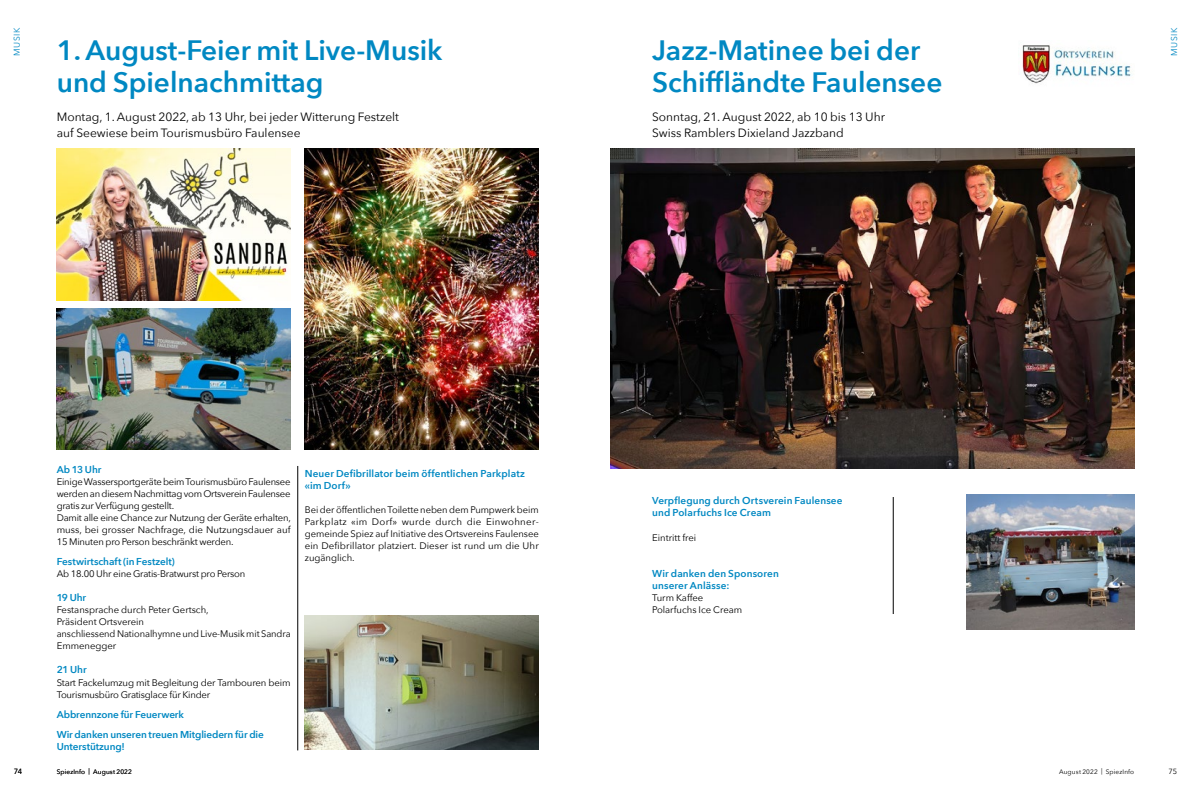
<style>
.page{position:relative;width:1191px;height:794px;background:#fff}
.page>*{position:absolute;margin:0;border:0;box-sizing:border-box;transform-origin:0 0}
.t1{font:600 28px/32px "Avenir Next";color:#0088c2}
.t2{font:12px/16px "Avenir Next";color:#000}
.t3{font:600 10px/12px "Avenir Next";letter-spacing:.01em;color:#0088c2}
.t4{font:600 10px/20px "Avenir Next";letter-spacing:-.01em;color:#0088c2}
.t5{font:9.5px/12px "Avenir Next";letter-spacing:-.02em;color:#000}
.t6{font:9.5px/12px "Avenir Next";color:#000}
.t7{font:8.5px "Avenir Next";letter-spacing:.065em;color:#0088c2}
.t8{font:7.5px "Avenir Next";color:#000}
.t9{font:6.5px "Avenir Next";letter-spacing:.02em;color:#000}
</style>
<div class="page">
<hr style="left:893px;top:497px;width:1px;height:117px;background:#000">
<img style="left:610px;top:148px;width:524px;height:321px">
<img style="left:967px;top:494px;width:167px;height:135px">
<img style="left:1022px;top:45px;width:110px;height:39px">
<hr style="left:297px;top:466px;width:1px;height:284px;background:#000">
<img style="left:57px;top:148px;width:234px;height:153px">
<img style="left:57px;top:309px;width:234px;height:140px">
<img style="left:305px;top:149px;width:234px;height:300px">
<img style="left:305px;top:615px;width:234px;height:134px">
<p class="t7" style="left:10px;top:56px;width:30px;rotate:-90deg">MUSIK</p>
<p class="t7" style="left:1167px;top:56px;width:30px;rotate:-90deg">MUSIK</p>
<h1 class="t1" style="left:57px;top:34px;width:387px">1. August-Feier mit Live-Musik und Spielnachmittag</h1>
<p class="t2" style="left:57px;top:108px;width:344px">Montag, 1. August 2022, ab 13 Uhr, bei jeder Witterung Festzelt auf Seewiese beim Tourismusbüro Faulensee</p>
<h1 class="t1" style="left:652px;top:34px;width:292px">Jazz-Matinee bei der<br>Schiffländte Faulensee</h1>
<p class="t2" style="left:652px;top:108px;width:234px">Sonntag, 21. August 2022, ab 10 bis 13 Uhr<br>Swiss Ramblers Dixieland Jazzband</p>
<p class="t3" style="left:57px;top:463px;width:46px">Ab 13 Uhr</p>
<p class="t5" style="left:57px;top:475px;width:236px">Einige Wassersportgeräte beim Tourismusbüro Faulensee werden an diesem Nachmittag vom Ortsverein Faulensee gratis zur Verfügung gestellt.<br>Damit alle eine Chance zur Nutzung der Geräte erhalten, muss, bei grosser Nachfrage, die Nutzungsdauer auf 15 Minuten pro Person beschränkt werden.</p>
<p class="t3" style="left:57px;top:555px;width:120px">Festwirtschaft (in Festzelt)</p>
<p class="t5" style="left:57px;top:567px;width:190px">Ab 18.00 Uhr eine Gratis-Bratwurst pro Person</p>
<p class="t3" style="left:57px;top:591px;width:31px">19 Uhr</p>
<p class="t5" style="left:57px;top:603px;width:235px">Festansprache durch Peter Gertsch,<br>Präsident Ortsverein<br>anschliessend Nationalhymne und Live-Musik mit Sandra<br>Emmenegger</p>
<p class="t3" style="left:57px;top:663px;width:31px">21 Uhr</p>
<p class="t5" style="left:57px;top:676px;width:235px">Start Fackelumzug mit Begleitung der Tambouren beim<br>Tourismusbüro Gratisglace für Kinder</p>
<p class="t4" style="left:57px;top:704px;width:209px">Abbrennzone für Feuerwerk<br>Wir danken unseren treuen Mitgliedern für die</p>
<p class="t4" style="left:57px;top:736px;width:70px">Unterstützung!</p>
<p class="t8" style="left:14px;top:764px;width:10px">74</p>
<p class="t9" style="left:57px;top:766px;width:77px">SpiezInfo | August 2022</p>
<p class="t3" style="left:305px;top:467px;width:221px">Neuer Defibrillator beim öffentlichen Parkplatz «im Dorf»</p>
<p class="t5" style="left:305px;top:503px;width:235px;text-align:justify">Bei der öffentlichen Toilette neben dem Pumpwerk beim Parkplatz «im Dorf» wurde durch die Einwohner&shy;gemeinde Spiez auf Initiative des Ortsvereins Faulensee ein Defibrillator platziert. Dieser ist rund um die Uhr zugänglich.</p>
<p class="t3" style="left:652px;top:494px;width:192px">Verpflegung durch Ortsverein Faulensee und Polarfuchs Ice Cream</p>
<p class="t6" style="left:652px;top:531px;width:46px">Eintritt frei</p>
<p class="t3" style="left:652px;top:567px;width:128px">Wir danken den Sponsoren unserer Anlässe:</p>
<p class="t6" style="left:652px;top:591px;width:91px">Turm Kaffee<br>Polarfuchs Ice Cream</p>
<p class="t9" style="left:1059px;top:766px;width:77px">August 2022 | SpiezInfo</p>
<p class="t8" style="left:1168px;top:764px;width:10px">75</p>
</div>
